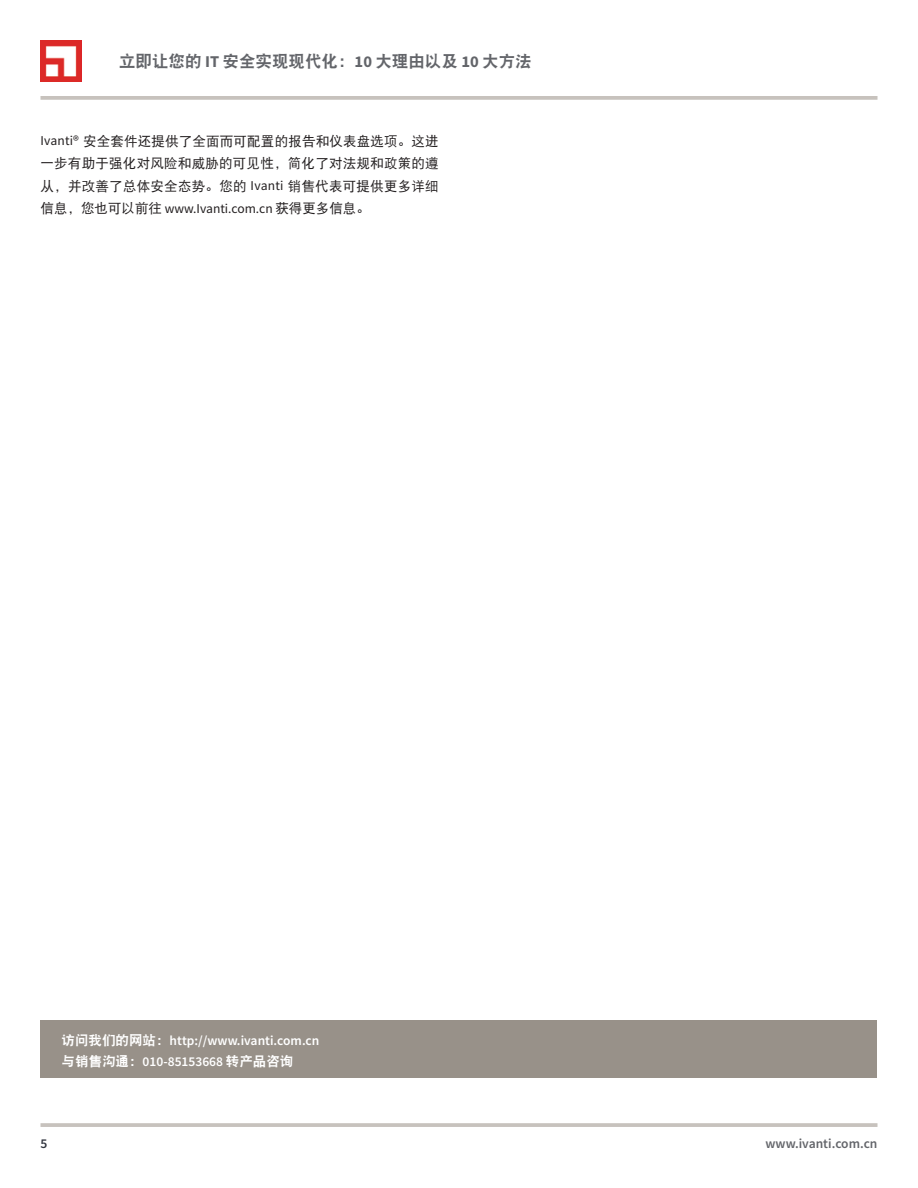
<style>
.page{position:relative;width:918px;height:1188px;background:#fff}
.page>*{position:absolute;margin:0;border:0;box-sizing:border-box;transform-origin:0 0}
.t1{font:16.5px "DF Hei W9";color:#63656a}
.Body_Main{font:13.5px/22.4px "DF Hei W5";letter-spacing:.02em;color:#231f20;text-align:justify}
.t2{font:600 13.5px "Source Sans Pro";color:#fff}
.t3{font:600 13.5px "Source Sans Pro";color:#63656a}
.t4{font:600 13.5px "Source Sans Pro";color:#323640}
.s1{font-family:"Source Sans Pro";font-weight:700}
.s2{font-family:"Source Sans Pro"}
.s3{font-family:"DF Hei W9";font-weight:400}
</style>
<div class="page">
<img style="left:40px;top:40px;width:41px;height:41px">
<svg style="left:40px;top:96px;width:838px;height:4px;background:#cac5c1"></svg>
<hr style="left:40px;top:1123px;width:838px;height:4px;background:#c7c2bd">
<div style="left:40px;top:1021px;width:838px;height:57px;background:#989189"></div>
<p class="t1" style="left:119px;top:53px;width:414px">立即让您的 <span class="s1">IT</span> 安全实现现代化：<span class="s1">10</span> 大理由以及 <span class="s1">10</span> 大方法</p>
<p class="Body_Main" style="left:40px;top:129px;width:400px"><span class="s2">Ivanti®</span> 安全套件还提供了全面而可配置的报告和仪表盘选项。这进一步有助于强化对风险和威胁的可见性，简化了对法规和政策的遵从，并改善了总体安全态势。您的 <span class="s2">Ivanti</span> 销售代表可提供更多详细信息，您也可以前往 <span class="s2">www.Ivanti.com.cn</span> 获得更多信息。</p>
<p class="t2" style="left:62px;top:1032px;width:259px"><span class="s3">访问我们的网站：</span>http://www.ivanti.com.cn</p>
<p class="t2" style="left:62px;top:1053px;width:233px"><span class="s3">与销售沟通：</span>010-85153668 <span class="s3">转产品咨询</span></p>
<p class="t4" style="left:40px;top:1134px;width:8px">5</p>
<p class="t3" style="left:766px;top:1134px;width:113px">www.ivanti.com.cn</p>
</div>
